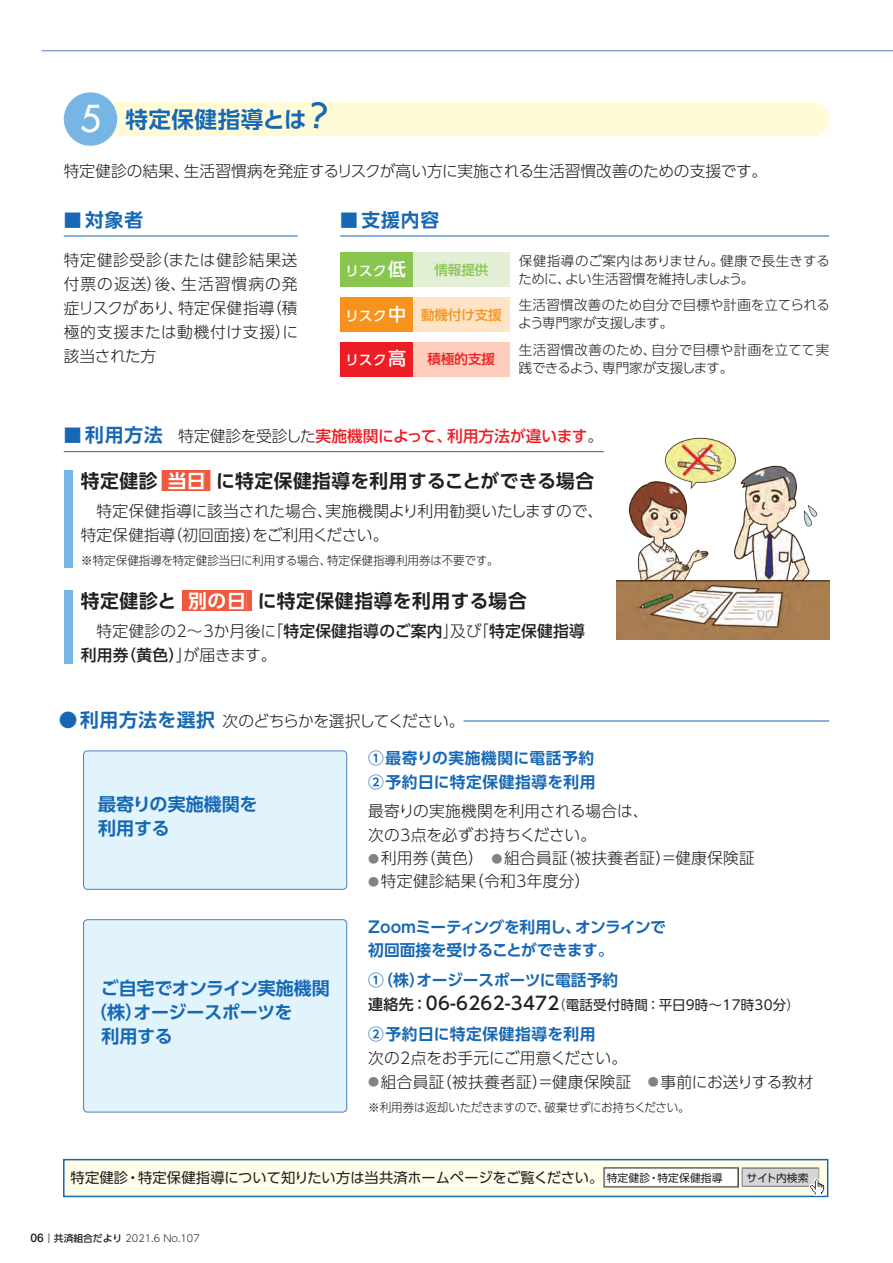
<style>
.page{position:relative;width:893px;height:1263px;background:#fff}
.page>*{position:absolute;margin:0;border:0;box-sizing:border-box;transform-origin:0 0}
.t1{font:700 22.5px "UD Shin Go Pr 6 N De";letter-spacing:.025em;color:#1768b4}
.t2{font:700 18.75px "UD Shin Go Pr 6 N De";letter-spacing:.03em;color:#231f20}
.t3{font:700 18.75px "UD Shin Go Pr 6 N De";letter-spacing:.05em;color:#1768b4}
.t4{font:700 18px/24px "UD Shin Go Pr 6 N De";letter-spacing:-.01em;color:#1768b4}
.t5{font:300 15.75px/24px "UD Shin Go Pr 6 N";color:#231f20}
.t6{font:700 15.75px/23.2px "UD Shin Go Pr 6 N De";letter-spacing:.035em;color:#1768b4}
.t7{font:700 15.75px/23.2px "UD Shin Go Pr 6 N De";letter-spacing:-.03em;color:#1768b4}
.t8{font:500 15.75px "UD Shin Go Pr 6 N";color:#ee1d23}
.t9{font:300 15.75px "UD Shin Go Pr 6 N";letter-spacing:-.04em;color:#231f20}
.t10{font:700 15.75px "UD Shin Go Pr 6 N De";color:#1768b4}
.t11{font:14.25px "UD Shin Go Pr 6 N";color:#231f20}
.t12{font:300 13.5px/18px "UD Shin Go Pr 6 N";color:#231f20}
.t13{font:13.5px "UD Shin Go Pr 6 N";letter-spacing:.015em;color:#231f20}
.t14{font:500 13.5px "UD Shin Go Pr 6 N";letter-spacing:.025em;color:#fff}
.t15{font:500 13.5px "UD Shin Go Pr 6 N";color:#f7931d}
.t16{font:500 13.5px "UD Shin Go Pr 6 N";color:#ee1d23}
.t17{font:500 13.5px "UD Shin Go Pr 6 N";color:#89c650}
.t18{font:300 12px "UD Shin Go Pr 6 N";letter-spacing:-.01em;color:#231f20}
.t19{font:300 12px "UD Shin Go Pr 6 N";letter-spacing:-.01em;color:#231f20;scale:.96 1}
.t20{font:10.65px "UD Shin Go Pr 6 N";letter-spacing:-.005em;color:#231f20}
.t21{font:300 9.75px "UD Shin Go Pr 6 N";color:#231f20}
.s1{font-family:"Futura Std";font-weight:500;font-size:36.15px;color:#fff}
.s2{font-size:17.85px}
.s3{font-size:18px}
.s4{font-family:"UD Shin Go Pr 6 N De";font-weight:700;font-size:17.85px;color:#1768b4}
.s5{font-family:"UD Shin Go Pr 6 N De";font-weight:700;font-size:18.75px;color:#1768b4}
.s6{font-weight:300;color:#231f20}
.s7{color:#fff}
.s8{font-weight:500}
.s9{font-size:10.95px;color:#808285}
.s10{font-weight:500;font-size:15px}
.s11{font-weight:500;font-size:18px}
.s12{font-weight:300}
.s13{font-size:10.65px}
.s14{font-family:"Helvetica Neue LT Std";font-weight:500;font-size:12px}
.s15{font-weight:400}
</style>
<div class="page">
<div style="left:84px;top:751px;width:263px;height:138px;background:#e1f4fc;border-radius:4px"></div>
<div style="left:83px;top:751px;width:264px;height:138px;border:1px solid #4e7cbf;border-radius:4px"></div>
<div style="left:77px;top:102px;width:752px;height:34px;background:#fffbd6;border-radius:17px"></div>
<div style="left:64px;top:92px;width:53px;height:54px;background:#77b6e4;border-radius:50%"></div>
<hr style="left:64px;top:236px;width:234px;height:1px;background:#1768b4">
<hr style="left:340px;top:236px;width:489px;height:1px;background:#1768b4">
<div style="left:412px;top:253px;width:98px;height:34px;background:#e2efd5"></div>
<div style="left:340px;top:253px;width:72px;height:34px;background:#89c650"></div>
<div style="left:412px;top:297px;width:98px;height:34px;background:#fee3c6"></div>
<div style="left:340px;top:297px;width:72px;height:34px;background:#f7931d"></div>
<div style="left:412px;top:342px;width:98px;height:34px;background:#fccebb"></div>
<div style="left:340px;top:342px;width:72px;height:34px;background:#ee1d23"></div>
<hr style="left:64px;top:451px;width:540px;height:1px;background:#1768b4">
<hr style="left:463px;top:721px;width:366px;height:1px;background:#1768b4">
<div style="left:162px;top:470px;width:43px;height:21px;background:#f0593e"></div>
<div style="left:205px;top:470px;width:5px;height:21px;background:#f0593e"></div>
<div style="left:64px;top:470px;width:8px;height:97px;background:#77b6e4"></div>
<div style="left:182px;top:590px;width:64px;height:21px;background:#f0593e"></div>
<div style="left:246px;top:590px;width:6px;height:21px;background:#f0593e"></div>
<div style="left:64px;top:590px;width:8px;height:73px;background:#77b6e4"></div>
<div style="left:84px;top:920px;width:263px;height:192px;background:#e1f4fc;border-radius:4px"></div>
<div style="left:83px;top:919px;width:264px;height:193px;border:1px solid #4e7cbf;border-radius:4px"></div>
<div style="left:63px;top:1159px;width:765px;height:38px;background:#fffde9;border:2px solid #1768b4"></div>
<svg style="left:604px;top:1167px;width:222px;height:29px"></svg>
<hr style="left:42px;top:51px;width:851px;height:1px;background:#4e7cbf">
<img style="left:616px;top:437px;width:213px;height:202px">
<h1 class="t1" style="left:80px;top:102px;width:228px"><span class="s1">5</span> 特定保健指導とは</h1>
<p class="t5" style="left:64px;top:158px;width:705px">特定健診の結果、生活習慣病を発症するリスクが高い方に実施される生活習慣改善のための支援です。</p>
<p class="t3" style="left:64px;top:204px;width:81px"><span class="s2">■</span> 対象者</p>
<p class="t3" style="left:340px;top:204px;width:101px"><span class="s2">■</span> 支援内容</p>
<p class="t5" style="left:64px;top:248px;width:236px;text-align:justify">特定健診受診（または健診結果送付票の返送）後、生活習慣病の発症リスクがあり、特定保健指導（積極的支援または動機付け支援）に該当された方</p>
<p class="t14" style="left:345px;top:260px;width:62px">リスク<span class="s3">低</span></p>
<p class="t17" style="left:434px;top:259px;width:55px">情報提供</p>
<p class="t14" style="left:345px;top:305px;width:62px">リスク<span class="s3">中</span></p>
<p class="t14" style="left:345px;top:349px;width:62px">リスク<span class="s3">高</span></p>
<p class="t15" style="left:421px;top:304px;width:82px">動機付け支援</p>
<p class="t16" style="left:428px;top:348px;width:69px">積極的支援</p>
<p class="t12" style="left:518px;top:251px;width:313px">保健指導のご案内はありません。健康で長生きするために、よい生活習慣を維持しましょう。</p>
<p class="t12" style="left:518px;top:296px;width:313px">生活習慣改善のため自分で目標や計画を立てられるよう専門家が支援します。</p>
<p class="t12" style="left:519px;top:340px;width:312px">生活習慣改善のため、自分で目標や計画を立てて実践できるよう、専門家が支援します。</p>
<p class="t8" style="left:64px;top:424px;width:541px"><span class="s4">■</span> <span class="s5">利用方法</span> <span class="s6">特定健診を受診した</span>実施機関によって、利用方法が違います<span class="s6">。</span></p>
<p class="t2" style="left:81px;top:466px;width:515px">特定健診 <span class="s7">当日</span>に特定保健指導を利用することができる場合</p>
<p class="t5" style="left:81px;top:498px;width:524px;text-indent:16px">特定保健指導に該当された場合、実施機関より利用勧奨いたしますので、特定保健指導（初回面接）をご利用ください。</p>
<p class="t18" style="left:81px;top:551px;width:419px">※特定保健指導を特定健診当日に利用する場合、特定保健指導利用券は不要です。</p>
<p class="t2" style="left:81px;top:586px;width:447px">特定健診と <span class="s7">別の日</span> に特定保健指導を利用する場合</p>
<p class="t5" style="left:81px;top:618px;width:506px;text-indent:16px">特定健診の2～3か月後に「<span class="s8">特定保健指導のご案内</span>」及び「<span class="s8">特定保健指導利用券（黄色）</span>」が届きます。</p>
<p class="t9" style="left:59px;top:708px;width:408px"><span class="s5">● 利用方法を選択</span>次のどちらかを選択してください。</p>
<p class="t6" style="left:368px;top:746px;width:229px">①最寄りの実施機関に電話予約<br>②予約日に特定保健指導を利用</p>
<p class="t5" style="left:368px;top:798px;width:282px">最寄りの実施機関を利用される場合は、次の3点を必ずお持ちください。</p>
<p class="t5" style="left:368px;top:845px;width:388px"><span class="s9">●</span>利用券（黄色）　<span class="s9">●</span>組合員証（被扶養者証）＝健康保険証</p>
<p class="t5" style="left:368px;top:869px;width:224px"><span class="s9">●</span>特定健診結果（令和3年度分）</p>
<p class="t4" style="left:98px;top:792px;width:161px">最寄りの実施機関を利用する</p>
<p class="t4" style="left:101px;top:975px;width:230px">ご自宅でオンライン実施機関</p>
<p class="t4" style="left:89px;top:999px;width:205px">（株）オージースポーツを</p>
<p class="t4" style="left:101px;top:1023px;width:73px">利用する</p>
<p class="t7" style="left:368px;top:915px;width:299px">Zoomミーティングを利用し、オンラインで初回面接を受けることができます。</p>
<p class="t10" style="left:368px;top:967px;width:251px">①（株）オージースポーツに電話予約</p>
<p class="t13" style="left:368px;top:994px;width:433px"><span class="s10">連絡先：</span><span class="s11">06-6262-3472</span><span class="s12">（</span>電話受付時間：平日9時～17時30分<span class="s12">）</span></p>
<p class="t6" style="left:368px;top:1022px;width:229px">②予約日に特定保健指導を利用</p>
<p class="t5" style="left:368px;top:1046px;width:260px">次の2点をお手元にご用意ください。</p>
<p class="t5" style="left:368px;top:1069px;width:447px"><span class="s9">●</span>組合員証（被扶養者証）＝健康保険証　<span class="s9">●</span>事前にお送りする教材</p>
<p class="t19" style="left:368px;top:1098px;width:336px">※利用券は返却いただきますので、破棄せずにお持ちください。</p>
<p class="t11" style="left:71px;top:1166px;width:653px">特定健診・特定保健指導について知りたい方は当共済ホームページをご覧ください。<span class="s13">特定健診・特定保健指導</span></p>
<p class="t20" style="left:747px;top:1169px;width:63px">サイト内検索</p>
<p class="t21" style="left:31px;top:1230px;width:171px"><span class="s14">06</span><span class="s15">｜</span><span class="s8">共済組合だより</span> 2021.6 No.107</p>
</div>
